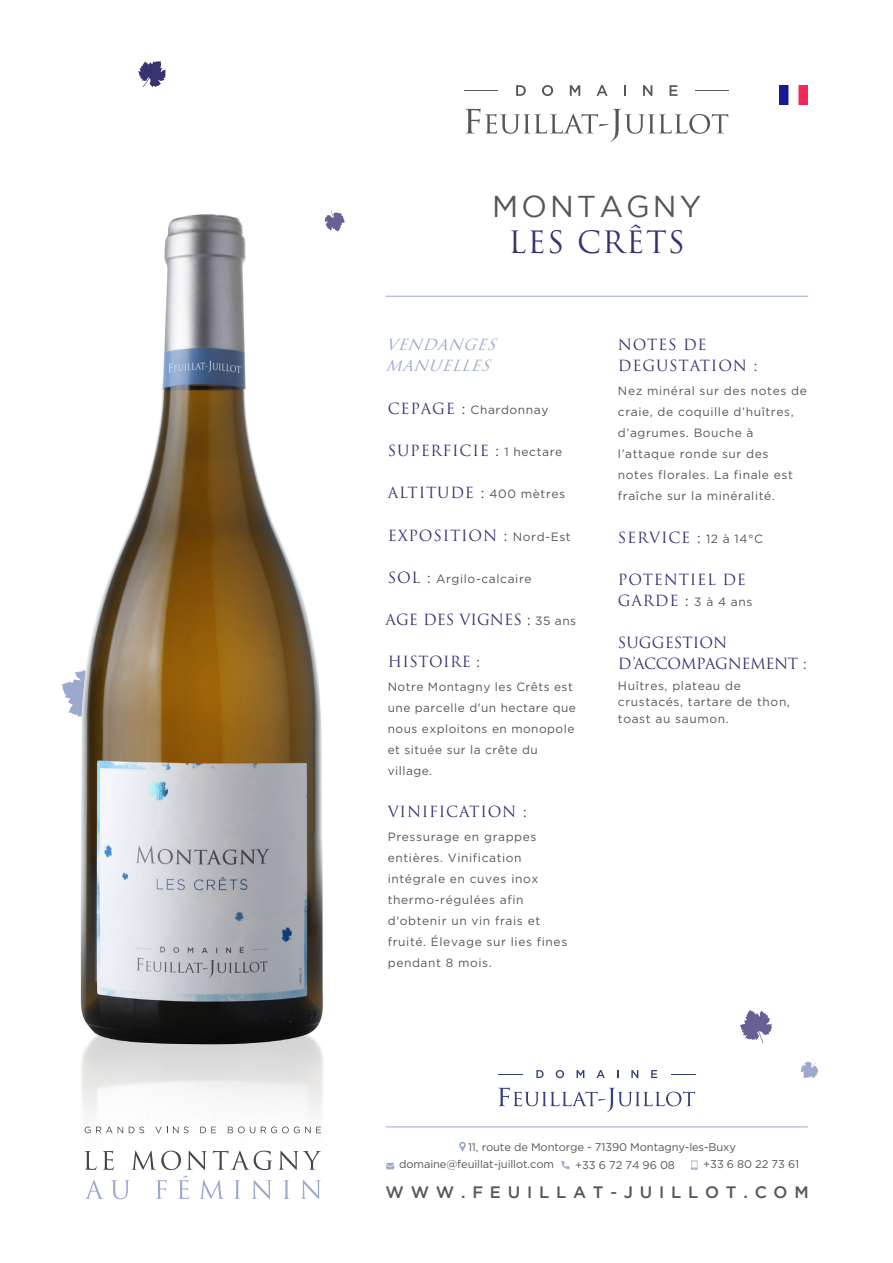
<style>
.page{position:relative;width:893px;height:1263px;background:#fff}
.page>*{position:absolute;margin:0;border:0;box-sizing:border-box;transform-origin:0 0}
.t1{font:30.15px "Gotham";letter-spacing:.1em;color:#575656}
.t2{font:30px "Trajan Pro 3";letter-spacing:.045em;color:#373171}
.t3{font:500 16.5px "Gotham";letter-spacing:.41em;color:#575656}
.t4{font:15px/21px "Trajan Pro 3";letter-spacing:.05em;color:#373171}
.t5{font:15px/21px "Trajan Pro 3";letter-spacing:-.03em;color:#373171}
.t6{font:italic 15px/21px "Trajan Pro 3";color:#9ca9cc}
.t7{font:15px "Trajan Pro 3";color:#373171}
.t8{font:15px "Trajan Pro 3";letter-spacing:.03em;color:#373171}
.t9{font:12px/21px "Gotham";letter-spacing:.05em;color:#575656}
.t10{font:11.1px/17.7px "Gotham";letter-spacing:-.01em;color:#575656}
.s1{font-family:"Trajan Pro 3";font-size:15px;color:#373171}
.s2{font-family:"Gotham";font-size:12px;color:#575656}
</style>
<div class="page">
<img style="left:80px;top:214px;width:472px;height:956px">
<svg style="left:740px;top:1010px;width:32px;height:33px"></svg>
<svg style="left:138px;top:61px;width:28px;height:26px"></svg>
<svg style="left:801px;top:1061px;width:18px;height:17px"></svg>
<hr style="left:386px;top:296px;width:422px;height:1px;background:#9ca9cc">
<svg style="left:465px;top:109px;width:263px;height:33px"></svg>
<svg style="left:516px;top:85px;width:10px;height:11px"></svg>
<svg style="left:542px;top:85px;width:11px;height:11px"></svg>
<svg style="left:570px;top:85px;width:10px;height:11px"></svg>
<svg style="left:596px;top:85px;width:12px;height:11px"></svg>
<svg style="left:624px;top:85px;width:2px;height:11px"></svg>
<svg style="left:643px;top:85px;width:9px;height:11px"></svg>
<svg style="left:669px;top:85px;width:8px;height:11px"></svg>
<hr style="left:465px;top:90px;width:33px;height:1px;background:#575656">
<hr style="left:696px;top:90px;width:33px;height:1px;background:#575656">
<img style="left:779px;top:85px;width:29px;height:19px">
<svg style="left:85px;top:1126px;width:38px;height:7px"></svg>
<svg style="left:129px;top:1126px;width:15px;height:7px"></svg>
<svg style="left:155px;top:1126px;width:34px;height:7px"></svg>
<svg style="left:200px;top:1127px;width:16px;height:6px"></svg>
<svg style="left:228px;top:1126px;width:27px;height:7px"></svg>
<svg style="left:261px;top:1126px;width:60px;height:7px"></svg>
<svg style="left:278px;top:1151px;width:43px;height:19px"></svg>
<svg style="left:85px;top:1151px;width:187px;height:48px"></svg>
<svg style="left:284px;top:1180px;width:6px;height:19px"></svg>
<svg style="left:301px;top:1180px;width:20px;height:19px"></svg>
<hr style="left:386px;top:1126px;width:422px;height:1px;background:#9ca9cc">
<svg style="left:459px;top:1142px;width:7px;height:9px"></svg>
<svg style="left:386px;top:1163px;width:8px;height:6px"></svg>
<svg style="left:561px;top:1161px;width:8px;height:8px"></svg>
<svg style="left:691px;top:1160px;width:6px;height:10px"></svg>
<svg style="left:498px;top:1087px;width:197px;height:25px"></svg>
<svg style="left:536px;top:1070px;width:8px;height:8px"></svg>
<svg style="left:556px;top:1070px;width:8px;height:8px"></svg>
<svg style="left:577px;top:1070px;width:7px;height:8px"></svg>
<svg style="left:596px;top:1070px;width:9px;height:8px"></svg>
<svg style="left:631px;top:1070px;width:7px;height:8px"></svg>
<svg style="left:651px;top:1070px;width:6px;height:8px"></svg>
<svg style="left:498px;top:1074px;width:25px;height:1px"></svg>
<svg style="left:671px;top:1074px;width:25px;height:1px"></svg>
<svg style="left:61px;top:670px;width:25px;height:47px"></svg>
<svg style="left:325px;top:210px;width:20px;height:22px"></svg>
<h1 class="t1" style="left:492px;top:190px;width:211px">MONTAGNY</h1>
<h2 class="t2" style="left:508px;top:221px;width:178px">LES CRÊTS</h2>
<p class="t6" style="left:386px;top:335px;width:119px">VENDANGES<br>MANUELLES</p>
<p class="t9" style="left:388px;top:399px;width:162px"><span class="s1">CEPAGE :</span> Chardonnay</p>
<p class="t4" style="left:388px;top:441px;width:176px">SUPERFICIE : <span class="s2">1 hectare</span></p>
<p class="t4" style="left:388px;top:483px;width:179px">ALTITUDE : <span class="s2">400 mètres</span></p>
<p class="t4" style="left:388px;top:525px;width:185px">EXPOSITION : <span class="s2">Nord-Est</span></p>
<p class="t9" style="left:388px;top:568px;width:145px"><span class="s1">SOL :</span> Argilo-calcaire</p>
<p class="t7" style="left:386px;top:609px;width:192px">AGE DES VIGNES : <span class="s2">35 ans</span></p>
<p class="t8" style="left:388px;top:651px;width:94px">HISTOIRE :</p>
<p class="t9" style="left:388px;top:676px;width:190px">Notre Montagny les Crêts est une parcelle d'un hectare que nous exploitons en monopole et située sur la crête du village.</p>
<p class="t4" style="left:388px;top:802px;width:141px">VINIFICATION :</p>
<p class="t9" style="left:388px;top:826px;width:181px">Pressurage en grappes entières. Vinification intégrale en cuves inox thermo-régulées afin d'obtenir un vin frais et fruité. Élevage sur lies fines pendant 8 mois.</p>
<p class="t4" style="left:618px;top:335px;width:141px">NOTES DE<br>DEGUSTATION :</p>
<p class="t9" style="left:618px;top:380px;width:190px">Nez minéral sur des notes de craie, de coquille d’huîtres, d’agrumes. Bouche à l’attaque ronde sur des notes florales. La finale est fraîche sur la minéralité.</p>
<p class="t4" style="left:618px;top:527px;width:147px">SERVICE : <span class="s2">12 à 14°C</span></p>
<p class="t4" style="left:618px;top:569px;width:136px">POTENTIEL DE<br>GARDE : <span class="s2">3 à 4 ans</span></p>
<p class="t5" style="left:618px;top:633px;width:190px">SUGGESTION<br>D’ACCOMPAGNEMENT :</p>
<p class="t9" style="left:618px;top:677px;width:173px;line-height:16.8px">Huîtres, plateau de crustacés, tartare de thon, toast au saumon.</p>
<p class="t10" style="left:399px;top:1138px;width:338px;text-indent:69px">11, route de Montorge - 71390 Montagny-les-Buxy domaine@feuillat-juillot.com</p>
<p class="t10" style="left:575px;top:1156px;width:101px">+33 6 72 74 96 08</p>
<p class="t10" style="left:703px;top:1154px;width:97px">+33 6 80 22 73 61</p>
<h3 class="t3" style="left:386px;top:1183px;width:425px">WWW.FEUILLAT-JUILLOT.COM</h3>
</div>
